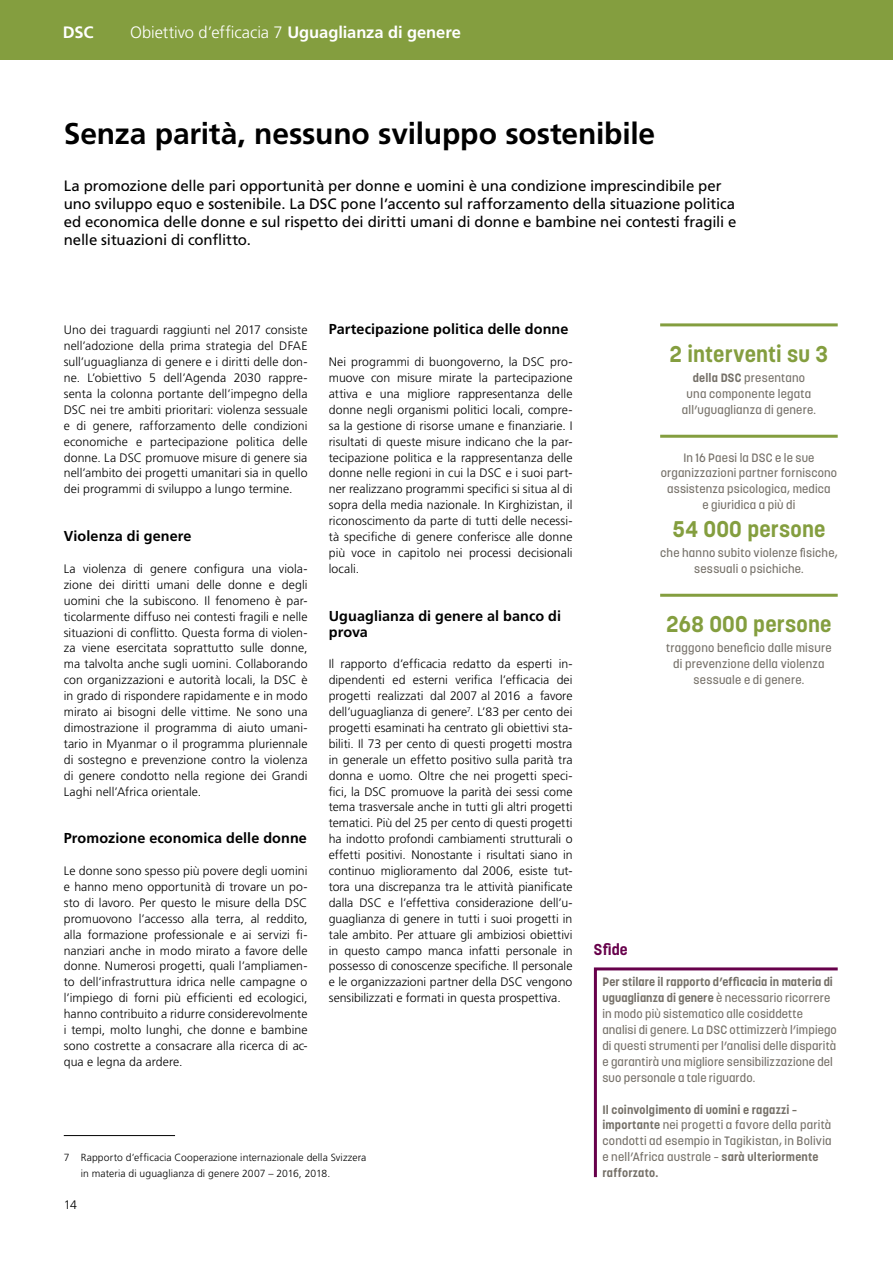
<style>
.page{position:relative;width:893px;height:1263px;background:#fff}
.page>*{position:absolute;margin:0;border:0;box-sizing:border-box;transform-origin:0 0}
._7_Haupttitel{font:700 30px "Frutiger LT Pro";letter-spacing:-.005em;color:#000}
._9_Big{font:700 22.5px "Korolev";letter-spacing:.01em;color:#849e3f}
._2_Kapitel_Bold{font:300 16.5px "Frutiger LT Pro";letter-spacing:-.005em;color:#fff}
._2_Kapitel_Bold-2{font:700 16.5px "Frutiger LT Pro";color:#fff}
._9_Titel_Kasten{font:700 15.6px "Korolev";color:#67004b}
._4_Lauf_Lead_9_5pt{font:15px/18px "Frutiger LT Pro";letter-spacing:-.005em;color:#000}
._8_Zwischentitel_10p{font:700 14.4px/15.9px "Frutiger LT Pro";letter-spacing:.005em;color:#000}
._1_Lauftext_9pt{font:300 12.3px/15.9px "Frutiger LT Pro";letter-spacing:.005em;color:#000;text-align:justify}
._8_Kasten_Ausblick_r{font:500 12px/15.9px "Korolev";letter-spacing:.01em;color:#757068}
._8_Small{font:500 12px/15.9px "Korolev";letter-spacing:.015em;color:#757068;text-align:center}
._1__Fussnote{font:300 10.35px/15.9px "Frutiger LT Pro";letter-spacing:.01em;color:#000}
.s1{font-weight:700}
</style>
<div class="page">
<div style="left:0;top:0;width:893px;height:60px;background:#849e3f"></div>
<svg style="left:593px;top:967px;width:245px;height:211px"></svg>
<hr style="left:660px;top:323px;width:178px;height:3px;background:#849e3f">
<hr style="left:660px;top:435px;width:178px;height:3px;background:#849e3f">
<hr style="left:660px;top:594px;width:178px;height:3px;background:#849e3f">
<hr style="left:64px;top:1135px;width:111px;height:1px;background:#000">
<p class="_2_Kapitel_Bold-2" style="left:63px;top:22px;width:32px">DSC</p>
<p class="_2_Kapitel_Bold" style="left:130px;top:22px;width:332px">Obiettivo d’efficacia 7 <span class="s1">Uguaglianza di genere</span></p>
<p class="_7_Haupttitel" style="left:64px;top:115px;width:593px">Senza parità, nessuno sviluppo sostenibile</p>
<p class="_4_Lauf_Lead_9_5pt" style="left:64px;top:177px;width:674px">La promozione delle pari opportunità per donne e uomini è una condizione imprescindibile per uno sviluppo equo e sostenibile. La DSC pone l’accento sul rafforzamento della situazione politica ed economica delle donne e sul rispetto dei diritti umani di donne e bambine nei contesti fragili e nelle situazioni di conflitto.</p>
<p class="_1_Lauftext_9pt" style="left:64px;top:322px;width:245px">Uno dei traguardi raggiunti nel 2017 consiste nell’adozione della prima strategia del DFAE sull’uguaglianza di genere e i diritti delle don&shy;ne. L’obiettivo 5 dell’Agenda 2030 rappre&shy;senta la colonna portante dell’impegno della DSC nei tre ambiti prioritari: violenza sessuale e di genere, rafforzamento delle condizioni economiche e partecipazione politica delle donne. La DSC promuove misure di genere sia nell’ambito dei progetti umanitari sia in quello dei programmi di sviluppo a lungo termine.</p>
<p class="_8_Zwischentitel_10p" style="left:64px;top:528px;width:129px">Violenza di genere</p>
<p class="_1_Lauftext_9pt" style="left:64px;top:561px;width:245px">La violenza di genere configura una viola&shy;zione dei diritti umani delle donne e degli uomini che la subiscono. Il fenomeno è par&shy;ticolarmente diffuso nei contesti fragili e nelle situazioni di conflitto. Questa forma di violen&shy;za viene esercitata soprattutto sulle donne, ma talvolta anche sugli uomini. Collaborando con organizzazioni e autorità locali, la DSC è in grado di rispondere rapidamente e in modo mirato ai bisogni delle vittime. Ne sono una dimostrazione il programma di aiuto umani&shy;tario in Myanmar o il programma pluriennale di sostegno e prevenzione contro la violenza di genere condotto nella regione dei Grandi Laghi nell’Africa orientale.</p>
<p class="_8_Zwischentitel_10p" style="left:64px;top:830px;width:245px">Promozione economica delle donne</p>
<p class="_1_Lauftext_9pt" style="left:64px;top:863px;width:245px">Le donne sono spesso più povere degli uomini e hanno meno opportunità di trovare un po&shy;sto di lavoro. Per questo le misure della DSC promuovono l’accesso alla terra, al reddito, alla formazione professionale e ai servizi fi&shy;nanziari anche in modo mirato a favore delle donne. Numerosi progetti, quali l’ampliamen&shy;to dell’infrastruttura idrica nelle campagne o l’impiego di forni più efficienti ed ecologici, hanno contribuito a ridurre considerevolmente i tempi, molto lunghi, che donne e bambine sono costrette a consacrare alla ricerca di ac&shy;qua e legna da ardere.</p>
<p class="_8_Zwischentitel_10p" style="left:329px;top:321px;width:241px">Partecipazione politica delle donne</p>
<p class="_1_Lauftext_9pt" style="left:329px;top:354px;width:245px">Nei programmi di buongoverno, la DSC pro&shy;muove con misure mirate la partecipazione attiva e una migliore rappresentanza delle donne negli organismi politici locali, compre&shy;sa la gestione di risorse umane e finanziarie. I risultati di queste misure indicano che la par&shy;tecipazione politica e la rappresentanza delle donne nelle regioni in cui la DSC e i suoi part&shy;ner realizzano programmi specifici si situa al di sopra della media nazionale. In Kirghizistan, il riconoscimento da parte di tutti delle necessi&shy;tà specifiche di genere conferisce alle donne più voce in capitolo nei processi decisionali locali.</p>
<p class="_8_Zwischentitel_10p" style="left:329px;top:608px;width:234px">Uguaglianza di genere al banco di prova</p>
<p class="_1_Lauftext_9pt" style="left:329px;top:656px;width:245px">Il rapporto d’efficacia redatto da esperti in&shy;dipendenti ed esterni verifica l’efficacia dei progetti realizzati dal 2007 al 2016 a favore dell’uguaglianza di genere<sup>7</sup>. L’83 per cento dei progetti esaminati ha centrato gli obiettivi sta&shy;biliti. Il 73 per cento di questi progetti mostra in generale un effetto positivo sulla parità tra donna e uomo. Oltre che nei progetti speci&shy;fici, la DSC promuove la parità dei sessi come tema trasversale anche in tutti gli altri progetti tematici. Più del 25 per cento di questi progetti ha indotto profondi cambiamenti strutturali o effetti positivi. Nonostante i risultati siano in continuo miglioramento dal 2006, esiste tut&shy;tora una discrepanza tra le attività pianificate dalla DSC e l’effettiva considerazione dell’u&shy;guaglianza di genere in tutti i suoi progetti in tale ambito. Per attuare gli ambiziosi obiettivi in questo campo manca infatti personale in possesso di conoscenze specifiche. Il personale e le organizzazioni partner della DSC vengono sensibilizzati e formati in questa prospettiva.</p>
<p class="_1__Fussnote" style="left:81px;top:1150px;width:287px;text-indent:-17px">7 Rapporto d’efficacia Cooperazione internazionale della Svizzera in materia di uguaglianza di genere 2007 – 2016, 2018.</p>
<p class="_1_Lauftext_9pt" style="left:64px;top:1197px;width:15px">14</p>
<p class="_9_Big" style="left:670px;top:339px;width:160px">2 interventi su 3</p>
<p class="_8_Small" style="left:682px;top:370px;width:136px"><span class="s1">della DSC</span> presentano una componente legata all’uguaglianza di genere.</p>
<p class="_8_Small" style="left:661px;top:449px;width:178px">In 16 Paesi la DSC e le sue organizzazioni partner forniscono assistenza psicologica, medica<br>e giuridica a più di</p>
<p class="_9_Big" style="left:672px;top:514px;width:155px">54 000 persone</p>
<p class="_8_Small" style="left:660px;top:545px;width:179px">che hanno subito violenze fisiche, sessuali o psichiche.</p>
<p class="_9_Big" style="left:666px;top:610px;width:166px">268 000 persone</p>
<p class="_8_Small" style="left:666px;top:640px;width:167px">traggono beneficio dalle misure di prevenzione della violenza sessuale e di genere.</p>
<p class="_9_Titel_Kasten" style="left:594px;top:939px;width:35px">Sfide</p>
<p class="_8_Kasten_Ausblick_r" style="left:602px;top:974px;width:236px"><span class="s1">Per stilare il rapporto d’efficacia in materia di uguaglianza di genere</span> è necessario ricorrere in modo più sistematico alle cosiddette analisi di genere. La DSC ottimizzerà l’impiego di questi strumenti per l’analisi delle disparità e garantirà una migliore sensibilizzazione del suo personale a tale riguardo.</p>
<p class="_8_Kasten_Ausblick_r" style="left:602px;top:1101px;width:231px"><span class="s1">Il coinvolgimento di uomini e ragazzi – importante</span> nei progetti a favore della parità condotti ad esempio in Tagikistan, in Bolivia e nell’Africa australe – <span class="s1">sarà ulteriormente rafforzato.</span></p>
</div>
